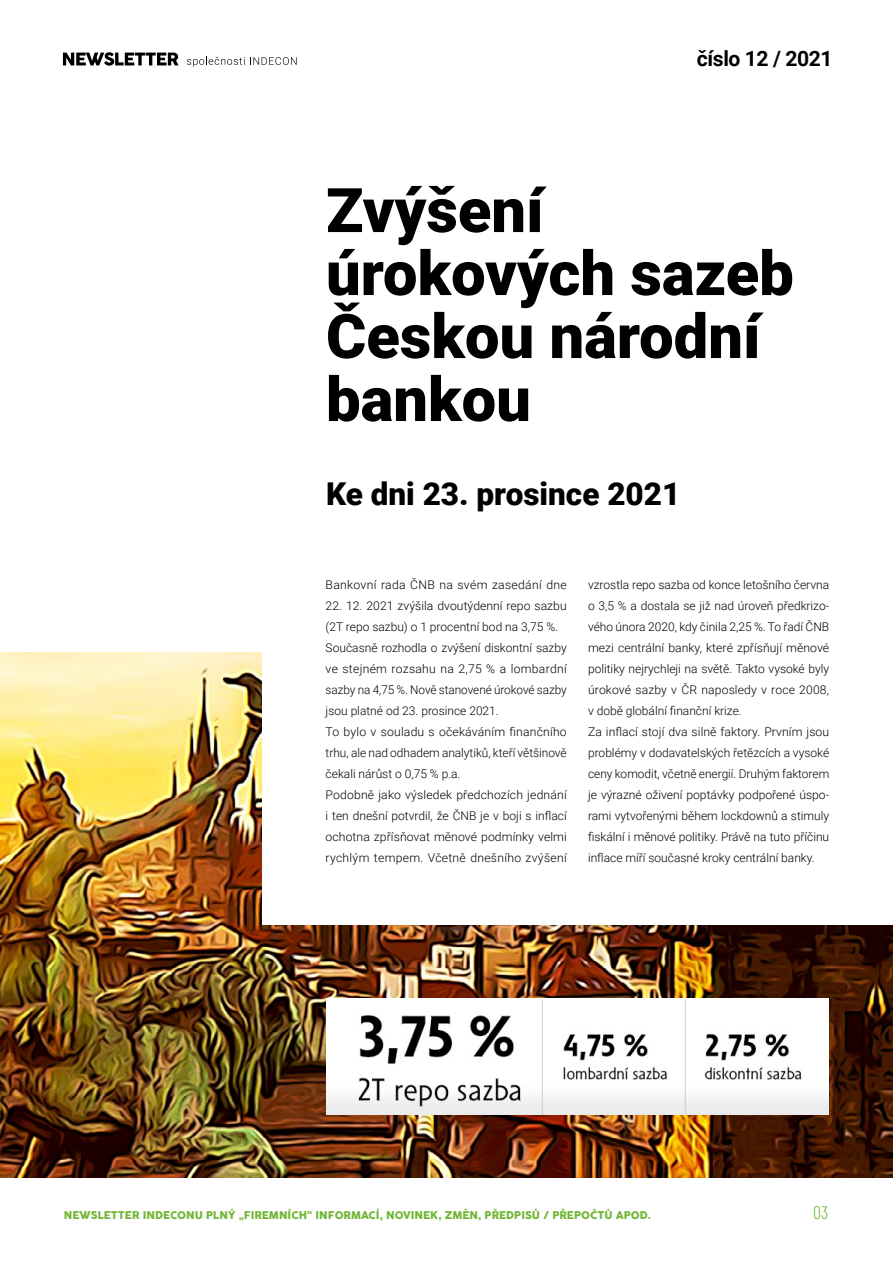
<style>
.page{position:relative;width:893px;height:1263px;background:#fff}
.page>*{position:absolute;margin:0;border:0;box-sizing:border-box;transform-origin:0 0}
.t1{font:900 61.5px/63px "Roboto";color:#000}
.t2{font:900 31.5px "Roboto";color:#000}
.t3{font:700 21.15px "Roboto";letter-spacing:-.02em;color:#000}
.t4{font:300 18px "Barlow Condensed";color:#73b738}
.t5{font:300 12px/21px "Roboto";color:#000}
.t6{font:300 12px "Roboto";letter-spacing:.025em;color:#000}
.t7{font:10.5px "Cocogoose";color:#73b738}
</style>
<div class="page">
<svg style="left:63px;top:52px;width:115px;height:14px"></svg>
<svg style="left:187px;top:57px;width:110px;height:10px"></svg>
<img style="left:0;top:652px;width:893px;height:526px">
<img style="left:326px;top:998px;width:502px;height:116px">
<div style="left:263px;top:601px;width:630px;height:324px;background:#fff"></div>
<h3 class="t3" style="left:697px;top:43px;width:137px">číslo 12 / 2021</h3>
<h1 class="t1" style="left:326px;top:176px;width:469px">Zvýšení úrokových sazeb<br>Českou národní bankou</h1>
<h2 class="t2" style="left:326px;top:472px;width:356px">Ke dni 23. prosince 2021</h2>
<p class="t6" style="left:326px;top:576px;width:243px">Bankovní rada ČNB na svém zasedání dne</p>
<p class="t5" style="left:326px;top:595px;width:243px">22. 12. 2021 zvýšila dvoutýdenní repo sazbu (2T repo sazbu) o 1 procentní bod na 3,75 %.<br>Současně rozhodla o zvýšení diskontní sazby ve stejném rozsahu na 2,75 % a lombardní sazby na 4,75 %. Nově stanovené úrokové sazby jsou platné od 23. prosince 2021.<br>To bylo v souladu s očekáváním finančního trhu, ale nad odhadem analytiků, kteří většinově čekali nárůst o 0,75 % p.a.<br>Podobně jako výsledek předchozích jednání i ten dnešní potvrdil, že ČNB je v boji s inflací ochotna zpřísňovat měnové podmínky velmi rychlým tempem. Včetně dnešního zvýšení</p>
<p class="t5" style="left:588px;top:574px;width:243px">vzrostla repo sazba od konce letošního června o 3,5 % a dostala se již nad úroveň předkrizo&shy;vého února 2020, kdy činila 2,25 %. To řadí ČNB mezi centrální banky, které zpřísňují měnové politiky nejrychleji na světě. Takto vysoké byly úrokové sazby v ČR naposledy v roce 2008, v době globální finanční krize.<br>Za inflací stojí dva silně faktory. Prvním jsou problémy v dodavatelských řetězcích a vysoké ceny komodit, včetně energií. Druhým faktorem je výrazné oživení poptávky podpořené úspo&shy;rami vytvořenými během lockdownů a stimuly fiskální i měnové politiky. Právě na tuto příčinu inflace míří současné kroky centrální banky.</p>
<p class="t7" style="left:64px;top:1208px;width:589px">NEWSLETTER INDECONU PLNÝ „FIREMNÍCH“ INFORMACÍ, NOVINEK, ZMĚN, PŘEDPISŮ / PŘEPOČTŮ APOD.</p>
<h3 class="t4" style="left:813px;top:1200px;width:17px">03</h3>
</div>
